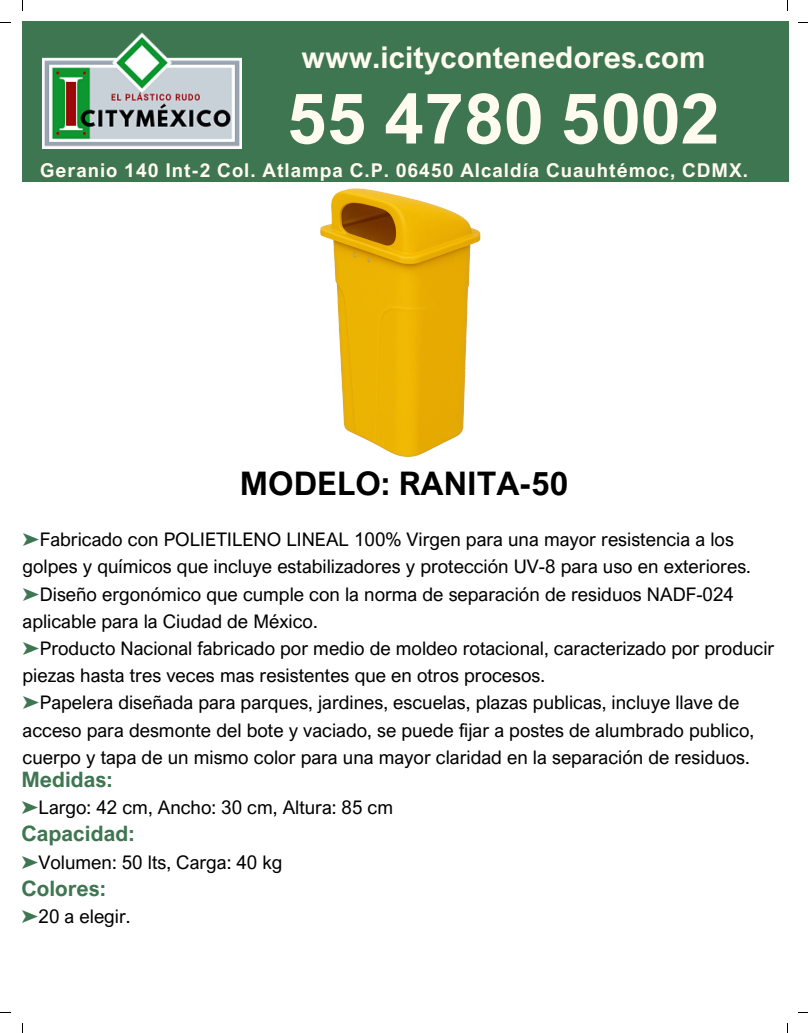
<style>
.page{position:relative;width:808px;height:1033px;background:#fff}
.page>*{position:absolute;margin:0;border:0;box-sizing:border-box;transform-origin:0 0}
.t1{font:700 70px "Arial Nova";color:#fffbef}
.t2{font:700 32.5px "Arial Nova";color:#000}
.t3{font:700 30px "Arial Nova";color:#fffbef}
.t4{font:700 21.25px "Arial Nova";color:#3f7652}
.t5{font:700 19px "Arial Nova";letter-spacing:.055em;color:#fffbef}
.t6{font:18.75px/27.2px "Arial Nova";color:#000}
.s1{font-family:"Free Serif";color:#3f7652}
</style>
<div class="page">
<div style="left:22px;top:22px;width:766px;height:160px;background:#3f7652"></div>
<img style="left:42px;top:32px;width:199px;height:117px">
<img style="left:320px;top:188px;width:161px;height:269px">
<h3 class="t3" style="left:301px;top:38px;width:405px">www.icitycontenedores.com</h3>
<p class="t1" style="left:287px;top:75px;width:434px">55 4780 5002</p>
<p class="t5" style="left:40px;top:158px;width:709px">Geranio 140 Int-2 Col. Atlampa C.P. 06450 Alcaldía Cuauhtémoc, CDMX.</p>
<h1 class="t2" style="left:240px;top:462px;width:330px">MODELO: RANITA-50</h1>
<h4 class="t6" style="left:23px;top:525px;width:729px"><span class="s1">➤</span>Fabricado con POLIETILENO LINEAL 100% Virgen para una mayor resistencia a los golpes y químicos que incluye estabilizadores y protección UV-8 para uso en exteriores.</h4>
<p class="t6" style="left:23px;top:580px;width:712px"><span class="s1">➤</span>Diseño ergonómico que cumple con la norma de separación de residuos NADF-024 aplicable para la Ciudad de México.</p>
<h2 class="t6" style="left:23px;top:634px;width:753px"><span class="s1">➤</span>Producto Nacional fabricado por medio de moldeo rotacional, caracterizado por producir piezas hasta tres veces mas resistentes que en otros procesos.</h2>
<p class="t6" style="left:23px;top:688px;width:733px"><span class="s1">➤</span>Papelera diseñada para parques, jardines, escuelas, plazas publicas, incluye llave de acceso para desmonte del bote y vaciado, se puede fijar a postes de alumbrado publico, cuerpo y tapa de un mismo color para una mayor claridad en la separación de residuos.</p>
<p class="t4" style="left:21px;top:766px;width:93px">Medidas:</p>
<p class="t6" style="left:21px;top:793px;width:373px"><span class="s1">➤</span>Largo: 42 cm, Ancho: 30 cm, Altura: 85 cm</p>
<p class="t4" style="left:21px;top:820px;width:115px">Capacidad:</p>
<p class="t6" style="left:21px;top:848px;width:262px"><span class="s1">➤</span>Volumen: 50 lts, Carga: 40 kg</p>
<p class="t4" style="left:21px;top:875px;width:86px">Colores:</p>
<p class="t6" style="left:21px;top:902px;width:111px"><span class="s1">➤</span>20 a elegir.</p>
</div>
